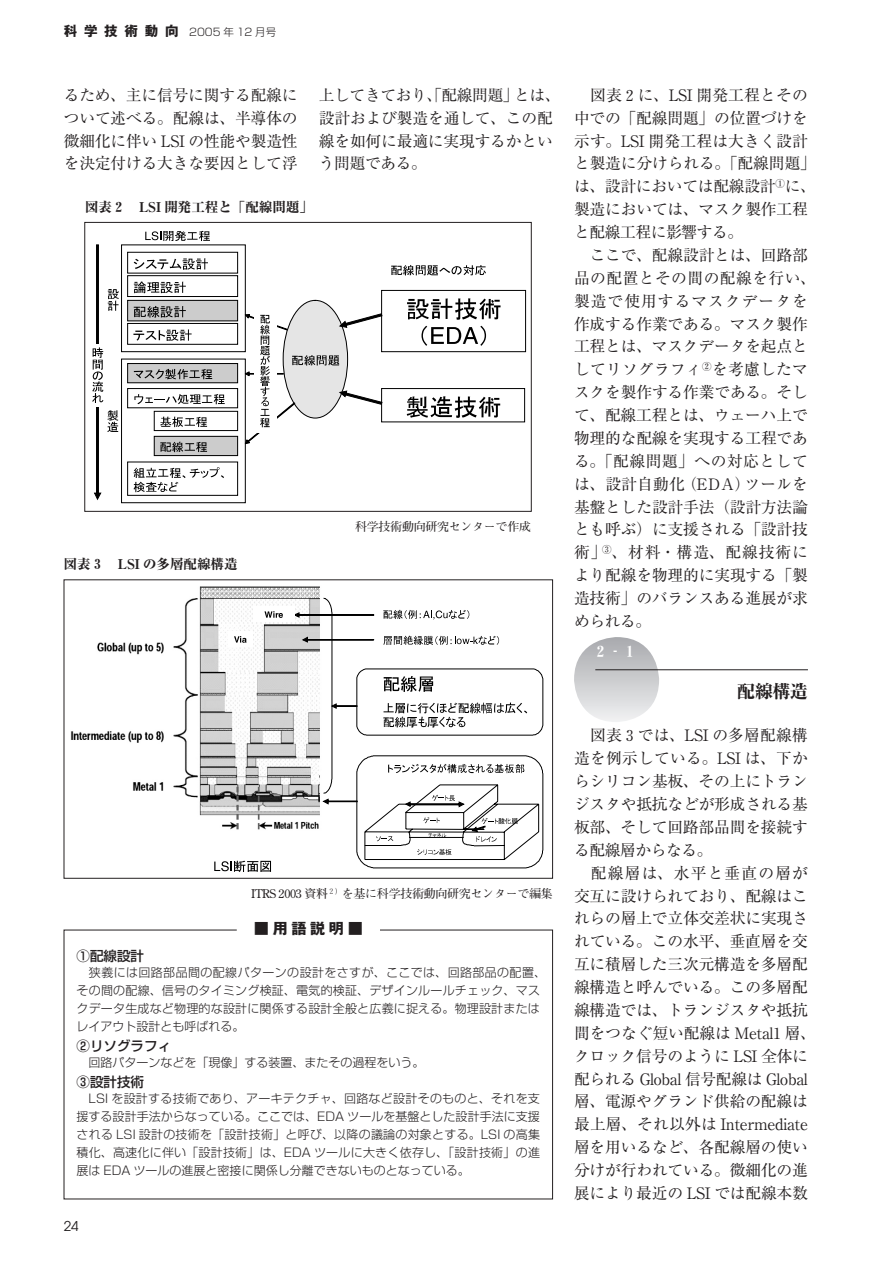
<style>
.page{position:relative;width:893px;height:1263px;background:#fff}
.page>*{position:absolute;margin:0;border:0;box-sizing:border-box;transform-origin:0 0}
.t1{font:800 18px "Ryumin";color:#231f20}
.t2{font:15.75px/22.8px "Ryumin";letter-spacing:-.01em;color:#231f20}
.t3{font:700 15px "Gothic MB101";color:#231f20}
.t4{font:800 15px "Ryumin";color:#fff}
.t5{font:800 13.5px "Ryumin";color:#231f20}
.t6{font:500 13.5px "Shin Go";color:#231f20}
.t7{font:13.5px "Avant Garde";color:#231f20}
.t8{font:300 12px/18px "Shin Go";letter-spacing:.015em;color:#231f20}
.t9{font:700 12px "Futo Min A101";letter-spacing:-.025em;color:#231f20}
.t10{font:300 10.5px "Shin Go";color:#231f20}
.s1{font-family:"Gothic MB101";font-weight:700;font-size:13.5px}
</style>
<div class="page">
<svg style="left:574px;top:637px;width:85px;height:85px"></svg>
<hr style="left:595px;top:669px;width:213px;height:1px;background:#231f20">
<div style="left:128px;top:363px;width:110px;height:20px;background:#ccc"></div>
<div style="left:127px;top:363px;width:111px;height:20px;border:1px solid #000"></div>
<svg style="left:134px;top:369px;width:78px;height:10px"></svg>
<div style="left:127px;top:388px;width:111px;height:20px;border:1px solid #000"></div>
<svg style="left:134px;top:394px;width:91px;height:10px"></svg>
<div style="left:127px;top:462px;width:111px;height:34px;border:1px solid #000"></div>
<svg style="left:134px;top:467px;width:90px;height:25px"></svg>
<div style="left:154px;top:411px;width:84px;height:20px;border:1px solid #000"></div>
<svg style="left:160px;top:417px;width:47px;height:10px"></svg>
<div style="left:154px;top:436px;width:84px;height:20px;background:#ccc"></div>
<div style="left:154px;top:436px;width:84px;height:20px;border:1px solid #000"></div>
<svg style="left:160px;top:442px;width:47px;height:10px"></svg>
<div style="left:127px;top:252px;width:111px;height:21px;border:1px solid #000"></div>
<svg style="left:134px;top:258px;width:74px;height:12px"></svg>
<div style="left:128px;top:300px;width:110px;height:21px;background:#ccc"></div>
<div style="left:127px;top:300px;width:111px;height:21px;border:1px solid #000"></div>
<svg style="left:134px;top:306px;width:52px;height:12px"></svg>
<div style="left:121px;top:245px;width:125px;height:107px;border:1px solid #000"></div>
<div style="left:121px;top:359px;width:125px;height:144px;border:1px solid #000"></div>
<div style="left:381px;top:290px;width:145px;height:62px;border:1px solid #000"></div>
<svg style="left:407px;top:298px;width:93px;height:22px"></svg>
<svg style="left:421px;top:326px;width:65px;height:20px"></svg>
<svg style="left:283px;top:300px;width:65px;height:118px"></svg>
<div style="left:381px;top:388px;width:144px;height:34px;border:1px solid #000"></div>
<svg style="left:407px;top:396px;width:93px;height:22px"></svg>
<svg style="left:145px;top:231px;width:65px;height:10px"></svg>
<svg style="left:92px;top:245px;width:27px;height:255px"></svg>
<svg style="left:391px;top:265px;width:95px;height:10px"></svg>
<svg style="left:245px;top:313px;width:137px;height:131px"></svg>
<div style="left:127px;top:275px;width:111px;height:22px;border:1px solid #000"></div>
<svg style="left:134px;top:281px;width:52px;height:12px"></svg>
<div style="left:127px;top:323px;width:111px;height:21px;border:1px solid #000"></div>
<svg style="left:133px;top:329px;width:59px;height:12px"></svg>
<div style="left:85px;top:222px;width:446px;height:290px;border:1px solid #231f20"></div>
<img style="left:70px;top:586px;width:255px;height:244px">
<svg style="left:214px;top:861px;width:57px;height:11px"></svg>
<svg style="left:294px;top:598px;width:249px;height:270px"></svg>
<div style="left:253px;top:606px;width:41px;height:16px;background:#fff"></div>
<svg style="left:264px;top:611px;width:19px;height:7px"></svg>
<div style="left:229px;top:631px;width:24px;height:16px;background:#fff"></div>
<svg style="left:234px;top:636px;width:13px;height:7px"></svg>
<p class="t10" style="left:64px;top:25px;width:214px"><span class="s1">科学技術動向</span>　2005年12月号</p>
<p class="t2" style="left:64px;top:83px;width:235px;text-align:justify">るため、主に信号に関する配線について述べる。配線は、半導体の微細化に伴い LSI の性能や製造性を決定付ける大きな要因として浮</p>
<p class="t2" style="left:319px;top:83px;width:243px">上してきており、「配線問題」とは、設計および製造を通して、この配線を如何に最適に実現するかという問題である。</p>
<p class="t2" style="left:574px;top:83px;width:243px">　図表２に、LSI 開発工程とその中での「配線問題」の位置づけを示す。LSI 開発工程は大きく設計と製造に分けられる。「配線問題」は、設計においては配線設計<sup>①</sup>に、製造においては、マスク製作工程と配線工程に影響する。<br>　ここで、配線設計とは、回路部品の配置とその間の配線を行い、製造で使用するマスクデータを作成する作業である。マスク製作工程とは、マスクデータを起点としてリソグラフィ<sup>②</sup>を考慮したマスクを製作する作業である。そして、配線工程とは、ウェーハ上で物理的な配線を実現する工程である。「配線問題」への対応としては、設計自動化（EDA）ツールを基盤とした設計手法（設計方法論とも呼ぶ）に支援される「設計技術」<sup>③</sup>、材料・構造、配線技術により配線を物理的に実現する「製造技術」のバランスある進展が求められる。</p>
<p class="t4" style="left:593px;top:642px;width:46px">２‐１</p>
<p class="t1" style="left:737px;top:679px;width:72px">配線構造</p>
<p class="t2" style="left:574px;top:724px;width:243px">　図表３では、LSI の多層配線構造を例示している。LSI は、下からシリコン基板、その上にトランジスタや抵抗などが形成される基板部、そして回路部品間を接続する配線層からなる。<br>　配線層は、水平と垂直の層が交互に設けられており、配線はこれらの層上で立体交差状に実現されている。この水平、垂直層を交互に積層した三次元構造を多層配線構造と呼んでいる。この多層配線構造では、トランジスタや抵抗間をつなぐ短い配線は Metal1 層、クロック信号のように LSI 全体に配られる Global 信号配線は Global層、電源やグランド供給の配線は最上層、それ以外は Intermediate層を用いるなど、各配線層の使い分けが行われている。微細化の進展により最近の LSI では配線本数</p>
<p class="t5" style="left:85px;top:198px;width:229px">図表２　LSI 開発工程と「配線問題」</p>
<p class="t9" style="left:355px;top:519px;width:177px">科学技術動向研究センターで作成</p>
<p class="t5" style="left:64px;top:555px;width:175px">図表３　LSI の多層配線構造</p>
<p class="t9" style="left:251px;top:886px;width:303px">ITRS 2003 資料<sup>２）</sup>を基に科学技術動向研究センターで編集</p>
<p class="t3" style="left:254px;top:918px;width:110px">■用語説明■</p>
<p class="t6" style="left:77px;top:947px;width:69px">①配線設計</p>
<p class="t8" style="left:77px;top:963px;width:471px">　狭義には回路部品間の配線パターンの設計をさすが、ここでは、回路部品の配置、その間の配線、信号のタイミング検証、電気的検証、デザインルールチェック、マスクデータ生成など物理的な設計に関係する設計全般と広義に捉える。物理設計またはレイアウト設計とも呼ばれる。</p>
<p class="t6" style="left:77px;top:1037px;width:96px">②リソグラフィ</p>
<p class="t8" style="left:77px;top:1053px;width:349px">　回路パターンなどを「現像」する装置、またその過程をいう。</p>
<p class="t6" style="left:77px;top:1073px;width:69px">③設計技術</p>
<p class="t8" style="left:77px;top:1089px;width:465px;text-align:justify">　LSI を設計する技術であり、アーキテクチャ、回路など設計そのものと、それを支援する設計手法からなっている。ここでは、EDA ツールを基盤とした設計手法に支援される LSI 設計の技術を「設計技術」と呼び、以降の議論の対象とする。LSI の高集積化、高速化に伴い「設計技術」は、EDA ツールに大きく依存し、「設計技術」の進展は EDA ツールの進展と密接に関係し分離できないものとなっている。</p>
<p class="t7" style="left:64px;top:1218px;width:16px">24</p>
</div>
